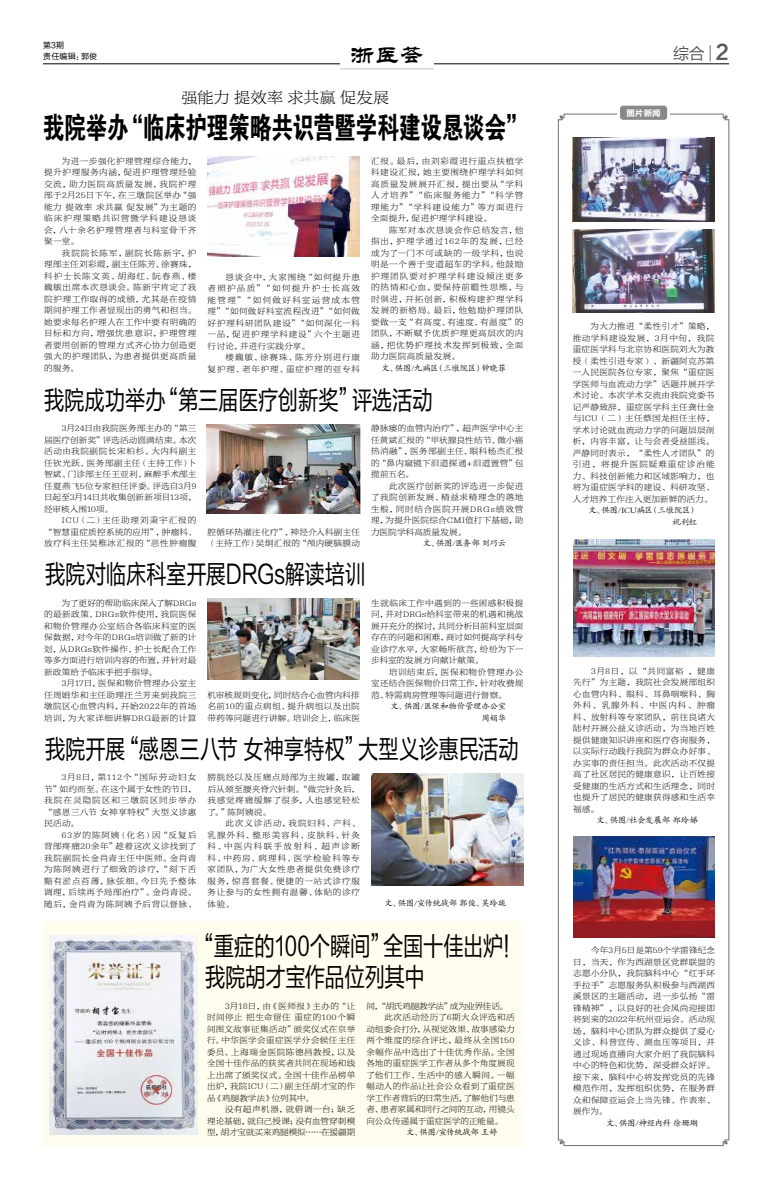
<style>
.page{position:relative;width:774px;height:1185px;background:#fff}
.page>*{position:absolute;margin:0;border:0;box-sizing:border-box;transform-origin:0 0}
.t1{font:30px "FZDHTK GBK1 0";letter-spacing:-.025em;color:#000;scale:.73 1}
.t2{font:26px/31.2px "FZLTHK ZJRB GBK1 0";letter-spacing:-.01em;color:#000;scale:.78 1}
.t3{font:24px "FZL2 K GBK1 0";color:#000}
.t4{font:16px "FZBYSK ZJRB GBK1 0";letter-spacing:.015em;color:#000}
.t5{font:16px "FZLTHK GBK1 0";color:#595757}
.t6{font:8.5px/11.5px "FZBYSK ZJRB GBK1 0";letter-spacing:.045em;color:#000;text-align:justify}
.t7{font:8.5px/11.5px "FZKTK GBK1 0";letter-spacing:-.045em;color:#000;text-align:right}
.t8{font:8.5px "FZBYSK ZJRB GBK1 0";letter-spacing:.01em;color:#000}
.t9{font:8.5px/11.5px "FZBYSK ZJRB GBK1 0";letter-spacing:.105em;color:#000;text-align:right}
.t10{font:8.5px/11.5px "FZKTK GBK1 0";letter-spacing:-.025em;color:#000;text-align:right}
.t11{font:8.5px "FZBYSK ZJRB GBK1 0";letter-spacing:-.02em;color:#000}
.t12{font:8.5px "FZBYSK ZJRB GBK1 0";letter-spacing:.02em;color:#000}
.t13{font:8.5px "FZBYSK ZJRB GBK1 0";letter-spacing:.07em;color:#000}
.t14{font:8.5px "FZBYSK ZJRB GBK1 0";letter-spacing:-.015em;color:#000}
.t15{font:8.5px "FZBYSK ZJRB GBK1 0";letter-spacing:.075em;color:#000}
.t16{font:8.5px "FZLTCHK ZJRB GBK1 0";color:#fff}
.t17{font:8px/11px "FZLTHK ZJRB GBK1 0";letter-spacing:.02em;color:#000}
.s1{font-family:"FZLTCHK ZJRB GBK1 0";font-size:20px}
</style>
<div class="page">
<hr style="left:43px;top:63px;width:686px;height:1px;background:#000">
<hr style="left:340px;top:67px;width:94px;height:3px;background:#dcdddd">
<div style="left:340px;top:44px;width:94px;height:24px;background:#fff"></div>
<svg style="left:710px;top:45px;width:1px;height:16px"></svg>
<svg style="left:558px;top:114px;width:171px;height:1032px"></svg>
<svg style="left:616px;top:105px;width:55px;height:19px"></svg>
<img style="left:572px;top:229px;width:142px;height:83px">
<img style="left:572px;top:137px;width:142px;height:84px">
<img style="left:573px;top:539px;width:142px;height:118px">
<img style="left:573px;top:836px;width:142px;height:101px">
<img style="left:207px;top:156px;width:152px;height:101px">
<img style="left:207px;top:424px;width:154px;height:89px">
<img style="left:208px;top:598px;width:152px;height:81px">
<img style="left:371px;top:773px;width:152px;height:113px">
<div style="left:43px;top:921px;width:479px;height:226px;background:#fffeee"></div>
<img style="left:49px;top:935px;width:148px;height:200px">
<p class="t17" style="left:43px;top:39px;width:56px">第3期<br>责任编辑：郭俊</p>
<h3 class="t5" style="left:673px;top:44px;width:57px">综合 <span class="s1">2</span></h3>
<h3 class="t3" style="left:350px;top:42px;width:75px">浙医荟</h3>
<h3 class="t4" style="left:181px;top:89px;width:209px">强能力 提效率 求共赢 促发展</h3>
<h1 class="t1" style="left:43px;top:111px;width:666px">我院举办“临床护理策略共识营暨学科建设恳谈会”</h1>
<p class="t6" style="left:44px;top:155px;width:154px;text-indent:18px">为进一步强化护理管理综合能力，提升护理服务内涵，促进护理管理经验交流，助力医院高质量发展，我院护理部于2月25日下午，在三墩院区举办“强能力 提效率 求共赢 促发展”为主题的临床护理策略共识营暨学科建设恳谈会，八十余名护理管理者与科室骨干齐聚一堂。</p>
<p class="t6" style="left:44px;top:247px;width:154px;text-indent:18px">我院院长陈军，副院长陈新宇，护理部主任刘彩霞，副主任陈芳、徐赛珠，科护士长陈文英、胡海红、阮春燕、楼巍敏出席本次恳谈会。陈新宇肯定了我院护理工作取得的成绩，尤其是在疫情期间护理工作者显现出的勇气和担当。她要求每名护理人在工作中要有明确的目标和方向，增强忧患意识，护理管理者要用创新的管理方式齐心协力创造更强大的护理团队，为患者提供更高质量的服务。</p>
<p class="t6" style="left:371px;top:155px;width:154px">汇报。最后，由刘彩霞进行重点扶植学科建设汇报，她主要围绕护理学科如何高质量发展展开汇报，提出要从“学科人才培养”“临床服务能力”“科学管理能力”“学科建设能力”等方面进行全面提升，促进护理学科建设。</p>
<p class="t6" style="left:371px;top:224px;width:154px;text-indent:18px">陈军对本次恳谈会作总结发言，他指出，护理学通过162年的发展，已经成为了一门不可或缺的一级学科，也说明是一个善于变道超车的学科。他鼓励护理团队要对护理学科建设倾注更多的热情和心血，要保持前瞻性思维，与时俱进，开拓创新，积极构建护理学科发展的新格局。最后，他勉励护理团队要做一支“有高度、有速度、有温度”的团队，不断赋予优质护理更高层次的内涵，把优势护理技术发挥到极致，全面助力医院高质量发展。</p>
<p class="t7" style="left:381px;top:362px;width:126px">文、供图/九病区（三墩院区）钟晓菲</p>
<h2 class="t2" style="left:44px;top:385px;width:500px">我院成功举办“第三届医疗创新奖”评选活动</h2>
<p class="t6" style="left:44px;top:423px;width:154px;text-indent:18px">3月24日由我院医务部主办的“第三届医疗创新奖”评选活动圆满结束。本次活动由我院副院长宋柏杉、大内科副主任钦光跃、医务部副主任（主持工作）卜智斌、门诊部主任王亚利、麻醉手术部主任夏燕飞5位专家担任评委。评选自3月9日起至3月14日共收集创新新项目13项，经审核入围10项。</p>
<p class="t6" style="left:44px;top:515px;width:154px;text-indent:18px">ICU（二）主任助理刘秉宇汇报的“智慧重症质控系统的应用”，肿瘤科、放疗科主任吴稚冰汇报的“恶性肿瘤腹</p>
<p class="t6" style="left:208px;top:526px;width:154px">腔循环热灌注化疗”，神经介入科副主任（主持工作）吴炯汇报的“颅内硬脑膜动</p>
<p class="t6" style="left:208px;top:271px;width:154px;text-indent:18px">恳谈会中，大家围绕“如何提升患者照护品质”“如何提升护士长高效能管理”“如何做好科室运营成本管理”“如何做好科室流程改进”“如何做好护理科研团队建设”“如何深化一科一品，促进护理学科建设”六个主题进行讨论，并进行实践分享。</p>
<p class="t9" style="left:208px;top:352px;width:154px">楼巍敏、徐赛珠、陈芳分别进行康<br>复护理、老年护理、重症护理的亚专科</p>
<p class="t6" style="left:371px;top:423px;width:154px">静脉瘘的血管内治疗”，超声医学中心主任黄斌汇报的“甲状腺良性结节、微小癌热消融”，医务部副主任、眼科杨杰汇报的“鼻内窥镜下泪道探通+泪道置管”包揽前五名。</p>
<p class="t6" style="left:371px;top:480px;width:154px;text-indent:18px">此次医疗创新奖的评选进一步促进了我院创新发展、精益求精理念的落地生根，同时结合医院开展DRGs绩效管理，为提升医院综合CMI值打下基础，助力医院学科高质量发展。</p>
<p class="t7" style="left:423px;top:538px;width:85px">文、供图/医务部 刘巧云</p>
<h2 class="t2" style="left:45px;top:559px;width:412px">我院对临床科室开展DRGs解读培训</h2>
<p class="t6" style="left:44px;top:597px;width:154px;text-indent:18px">为了更好的帮助临床深入了解DRGs的最新政策、DRGs软件使用，我院医保和物价管理办公室结合各临床科室的医保数据，对今年的DRGs培训做了新的计划，从DRGs软件操作、护士长配合工作等多方面进行培训内容的布置，并针对最新政策给予临床手把手指导。</p>
<p class="t6" style="left:44px;top:678px;width:154px;text-indent:18px">3月17日，医保和物价管理办公室主任周娟华和主任助理汪兰芳来到我院三墩院区心血管内科，开始2022年的首场培训，为大家详细讲解DRG最新的计算</p>
<p class="t6" style="left:208px;top:689px;width:154px">机审核规则变化，同时结合心血管内科排名前10的重点病组、提升病组以及出院带药等问题进行讲解。培训会上，临床医</p>
<p class="t6" style="left:371px;top:597px;width:154px">生就临床工作中遇到的一些困惑积极提问，并对DRGs给科室带来的机遇和挑战展开充分的探讨，共同分析目前科室层面存在的问题和困难，商讨如何提高学科专业诊疗水平，大家畅所欲言，纷纷为下一步科室的发展方向献计献策。</p>
<p class="t6" style="left:371px;top:666px;width:154px;text-indent:18px">培训结束后，医保和物价管理办公室还结合医保物价日常工作，针对收费规范、特需病房管理等问题进行督察。</p>
<p class="t7" style="left:390px;top:701px;width:117px">文、供图/医保和物价管理办公室周娟华</p>
<h2 class="t2" style="left:45px;top:734px;width:609px">我院开展“感恩三八节 女神享特权”大型义诊惠民活动</h2>
<p class="t6" style="left:44px;top:772px;width:154px;text-indent:18px">3月8日，第112个“国际劳动妇女节”如约而至。在这个属于女性的节日，我院在灵隐院区和三墩院区同步举办“感恩三八节 女神享特权”大型义诊惠民活动。</p>
<p class="t6" style="left:44px;top:829px;width:154px;text-indent:18px">63岁的陈阿姨（化名）因“反复后背部疼痛20余年”趁着这次义诊找到了我院副院长金肖青主任中医师。金肖青为陈阿姨进行了细致的诊疗，“刻下舌黯有淤点苔薄，脉弦细。今日先予整体调理，后续再予局部治疗”。金肖青说。随后，金肖青为陈阿姨予后背以督脉、</p>
<p class="t6" style="left:208px;top:772px;width:154px">膀胱经以及压痛点局部为主拔罐，取罐后从颈至腰夹脊穴针刺。“做完针灸后，我感觉疼痛缓解了很多，人也感觉轻松了。”陈阿姨说。</p>
<p class="t6" style="left:208px;top:818px;width:154px;text-indent:18px">此次义诊活动，我院妇科、产科、乳腺外科、整形美容科、皮肤科、针灸科、中医内科联手放射科、超声诊断科、中药房、病理科、医学检验科等专家团队，为广大女性患者提供免费诊疗服务，惊喜套餐、便捷的一站式诊疗服务让参与的女性拥有温馨、体贴的诊疗体验。</p>
<p class="t7" style="left:385px;top:897px;width:123px">文、供图/宣传统战部 郭俊、吴玲珑</p>
<h2 class="t2" style="left:205px;top:931px;width:408px;text-indent:-11px">“重症的100个瞬间”全国十佳出炉！我院胡才宝作品位列其中</h2>
<p class="t6" style="left:207px;top:1000px;width:150px;text-indent:18px">3月18日，由《医师报》主办的“让时间停止 把生命留住 重症的100个瞬间图文故事征集活动”颁奖仪式在京举行。中华医学会重症医学分会候任主任委员、上海瑞金医院陈德昌教授，以及全国十佳作品的获奖者共同在现场和线上出席了颁奖仪式。全国十佳作品榜单出炉，我院ICU（二）副主任胡才宝的作品《鸡腿教学法》位列其中。</p>
<p class="t6" style="left:207px;top:1104px;width:150px;text-indent:18px">没有超声机器，就借调一台；缺乏理论基础，就自己授课；没有血管穿刺模型，胡才宝就买来鸡腿模拟……在援疆期</p>
<p class="t11" style="left:366px;top:1001px;width:143px">间，“胡氏鸡腿教学法”成为业界佳话。</p>
<p class="t6" style="left:384px;top:1012px;width:132px">此次活动经历了6期大众评选和活</p>
<p class="t12" style="left:366px;top:1024px;width:150px">动组委会打分，从视觉效果、故事感染力</p>
<p class="t13" style="left:366px;top:1036px;width:150px">两个维度的综合评比，最终从全国150</p>
<p class="t6" style="left:366px;top:1046px;width:150px">余幅作品中选出了十佳优秀作品。全国</p>
<p class="t6" style="left:366px;top:1058px;width:150px">各地的重症医学工作者从多个角度展现</p>
<p class="t15" style="left:366px;top:1070px;width:150px">了他们工作、生活中的感人瞬间。一幅</p>
<p class="t6" style="left:366px;top:1081px;width:150px">幅动人的作品让社会公众看到了重症医</p>
<p class="t14" style="left:366px;top:1093px;width:150px">学工作者背后的日常生活，了解他们与患</p>
<p class="t8" style="left:366px;top:1105px;width:150px">者、患者家属和同行之间的互动，用镜头</p>
<p class="t8" style="left:366px;top:1116px;width:138px">向公众传递属于重症医学的正能量。</p>
<p class="t7" style="left:406px;top:1127px;width:93px">文、供图/宣传统战部 王婷</p>
<p class="t16" style="left:626px;top:108px;width:36px">图片新闻</p>
<p class="t6" style="left:573px;top:321px;width:143px;text-indent:18px">为大力推进“柔性引才”策略，推动学科建设发展，3月中旬，我院重症医学科与北京协和医院刘大为教授（柔性引进专家）、新疆阿克苏第一人民医院各位专家，聚焦“重症医学医师与血流动力学”话题并展开学术讨论。本次学术交流由我院党委书记严静致辞，重症医学科主任龚仕金与ICU（二）主任蔡国龙担任主持，学术讨论就血流动力学的问题层层剖析，内容丰富，让与会者受益匪浅。严静同时表示，“柔性人才团队”的引进，将提升医院疑难重症诊治能力、科技创新能力和区域影响力，也将为重症医学科的建设、科研攻坚、人才培养工作注入更加新鲜的活力。</p>
<p class="t10" style="left:588px;top:505px;width:111px">文、供图/ICU病区（三墩院区）祝利红</p>
<p class="t6" style="left:573px;top:665px;width:143px;text-indent:18px">3月8日，以“共同富裕 ，健康先行”为主题，我院社会发展部组织心血管内科、眼科、耳鼻咽喉科、胸外科、乳腺外科、中医内科、肿瘤科、放射科等专家团队，前往良诸大陆村开展公益义诊活动，为当地百姓提供健康知识讲座和医疗咨询服务，以实际行动践行我院为群众办好事、办实事的责任担当。此次活动不仅提高了社区居民的健康意识，让百姓接受健康的生活方式和生活理念，同时也提升了居民的健康获得感和生活幸福感。</p>
<p class="t7" style="left:596px;top:815px;width:103px">文、供图/社会发展部 郑玲娣</p>
<p class="t6" style="left:573px;top:945px;width:143px;text-indent:18px">今年3月5日是第59个学雷锋纪念日，当天，作为西湖景区党群联盟的志愿小分队，我院脑科中心“红手环手拉手”志愿服务队积极参与西湖西溪景区的主题活动，进一步弘扬“雷锋精神”，以良好的社会风尚迎接即将到来的2022年杭州亚运会。活动现场，脑科中心团队为群众提供了爱心义诊、科普宣传、测血压等项目，并通过现场直播向大家介绍了我院脑科中心的特色和优势，深受群众好评。接下来，脑科中心将发挥党员的先锋模范作用，发挥组织优势，在服务群众和保障亚运会上当先锋、作表率、展作为。</p>
<p class="t7" style="left:606px;top:1117px;width:93px">文、供图/神经内科 徐珊瑚</p>
</div>
